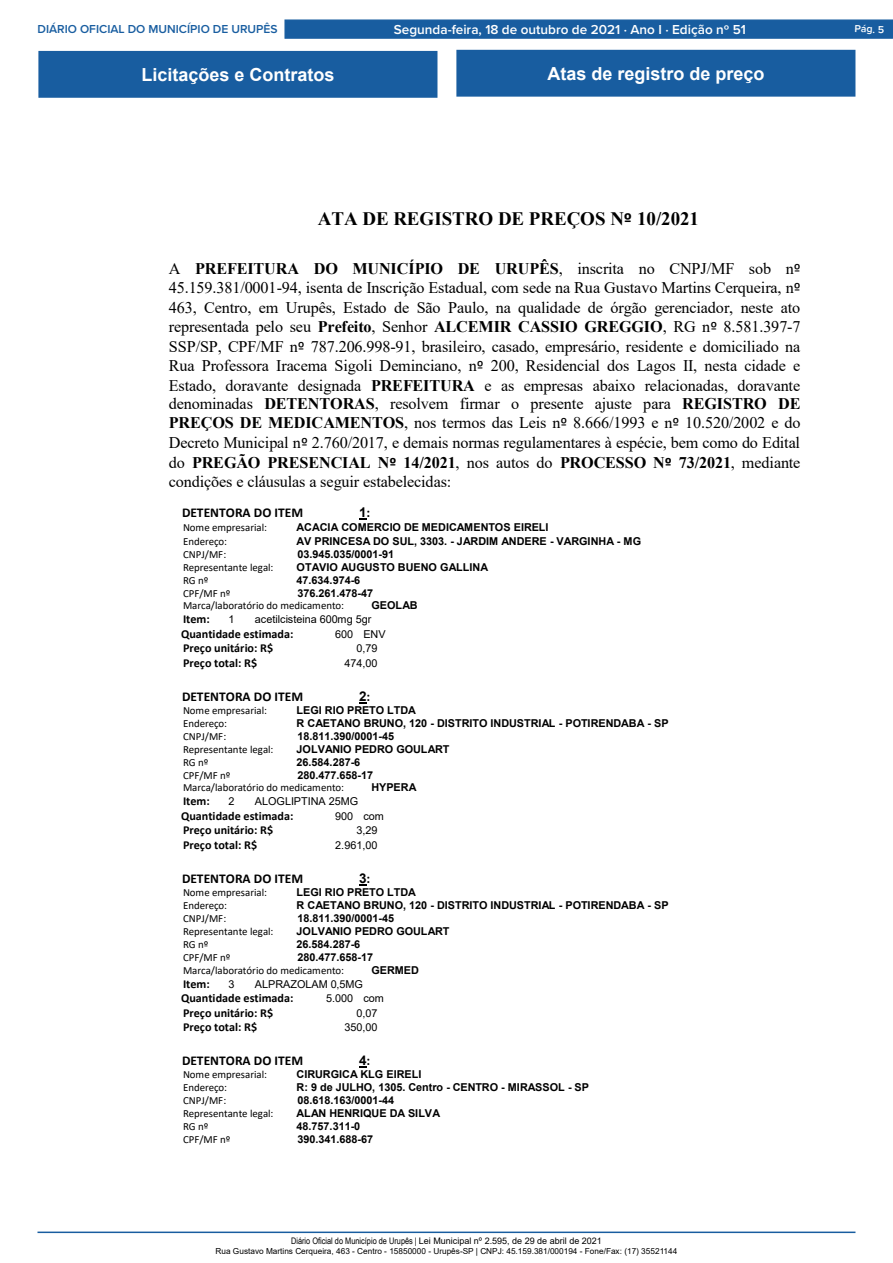
<style>
.page{position:relative;width:893px;height:1263px;background:#fff}
.page>*{position:absolute;margin:0;border:0;box-sizing:border-box;transform-origin:0 0}
.t1{font:700 18.9px "Times New Roman";color:#000}
.t2{font:700 18px "Arial";color:#fff}
.t3{font:16.2px/19.5px "Times New Roman";letter-spacing:-.01em;color:#000;text-align:justify}
.t4{font:700 13.5px "Calibri";color:#000}
.t5{font:600 13.5px "Proxima Nova";color:#fff}
.t6{font:700 13.5px "Arial";color:#000}
.t7{font:700 12.15px "Calibri";color:#000}
.t8{font:600 12px "Proxima Nova";color:#185da0}
.t9{font:700 10.8px "Arial";letter-spacing:-.005em;color:#000}
.t10{font:10.8px/12.8px "Calibri";letter-spacing:-.005em;color:#000}
.t11{font:10.8px "Arial";letter-spacing:-.005em;color:#000}
.t12{font:600 10.5px "Proxima Nova";color:#fff}
.t13{font:9px "Arial";color:#000}
.t14{font:8.25px "Arial";color:#000}
.s1{font-family:"Calibri"}
.s2{font-weight:700}
.s3{font-family:"Calibri";font-weight:700}
.s4{font-family:"Arial";font-weight:700}
.s5{font-family:"Arial Narrow"}
</style>
<div class="page">
<hr style="left:38px;top:1231px;width:817px;height:2px;background:#185da0">
<div style="left:284px;top:19px;width:609px;height:20px;background:#185da0;border:1px solid #185da0"></div>
<div style="left:39px;top:51px;width:398px;height:46px;background:#185da0"></div>
<div style="left:38px;top:51px;width:399px;height:47px;border:1px solid #185da0"></div>
<div style="left:457px;top:50px;width:398px;height:46px;background:#185da0"></div>
<div style="left:456px;top:50px;width:399px;height:47px;border:1px solid #185da0"></div>
<svg style="left:359px;top:702px;width:8px;height:2px"></svg>
<svg style="left:359px;top:884px;width:8px;height:2px"></svg>
<svg style="left:359px;top:1066px;width:8px;height:2px"></svg>
<p class="t8" style="left:38px;top:20px;width:242px">DIÁRIO OFICIAL DO MUNICÍPIO DE URUPÊS</p>
<p class="t5" style="left:394px;top:19px;width:354px">Segunda-feira, 18 de outubro de 2021 ⋅ Ano I ⋅ Edição nº 51</p>
<p class="t12" style="left:855px;top:21px;width:31px;rotate:2deg">Pág. 5</p>
<p class="t2" style="left:141px;top:62px;width:195px">Licitações e Contratos</p>
<p class="t2" style="left:547px;top:61px;width:219px">Atas de registro de preço</p>
<p class="t1" style="left:318px;top:205px;width:383px">ATA DE REGISTRO DE PREÇOS N<span class="s1">º</span> 10/2021</p>
<p class="t3" style="left:169px;top:258px;width:633px">A <span class="s2">PREFEITURA DO MUNICÍPIO DE URUPÊS</span>, inscrita no CNPJ/MF sob n<span class="s1">º </span>45.159.381/0001-94, isenta de Inscrição Estadual, com sede na Rua Gustavo Martins Cerqueira, n<span class="s1">º </span>463, Centro, em Urupês, Estado de São Paulo, na qualidade de órgão gerenciador, neste ato representada pelo seu <span class="s2">Prefeito</span>, Senhor <span class="s2">ALCEMIR CASSIO GREGGIO</span>, RG n<span class="s1">º</span> 8.581.397-7<br>SSP/SP, CPF/MF n<span class="s1">º</span> 787.206.998-91, brasileiro, casado, empresário, residente e domiciliado na Rua Professora Iracema Sigoli Deminciano, n<span class="s1">º</span> 200, Residencial dos Lagos II, nesta cidade e Estado, doravante designada <span class="s2">PREFEITURA</span> e as empresas abaixo relacionadas, doravante denominadas <span class="s2">DETENTORAS</span>, resolvem firmar o presente ajuste para <span class="s2">REGISTRO DE PREÇOS DE MEDICAMENTOS</span>, nos termos das Leis n<span class="s1">º</span> 8.666/1993 e n<span class="s1">º</span> 10.520/2002 e do Decreto Municipal n<span class="s1">º</span> 2.760/2017, e demais normas regulamentares à espécie, bem como do Edital do <span class="s2">PREGÃO PRESENCIAL N</span><span class="s3">º</span> <span class="s2">14/2021</span>, nos autos do <span class="s2">PROCESSO N</span><span class="s3">º</span> <span class="s2">73/2021</span>, mediante condições e cláusulas a seguir estabelecidas:</p>
<p class="t4" style="left:182px;top:503px;width:123px">DETENTORA DO ITEM</p>
<p class="t6" style="left:359px;top:503px;width:13px">1<span class="s1">:</span></p>
<p class="t10" style="left:183px;top:520px;width:86px">Nome empresarial:</p>
<p class="t9" style="left:297px;top:519px;width:254px">ACACIA COMERCIO DE MEDICAMENTOS EIRELI</p>
<p class="t10" style="left:183px;top:535px;width:46px">Endereço:</p>
<p class="t9" style="left:297px;top:534px;width:346px">AV PRINCESA DO SUL, 3303. - JARDIM ANDERE - VARGINHA - MG</p>
<p class="t10" style="left:183px;top:548px;width:45px">CNPJ/MF:</p>
<p class="t9" style="left:297px;top:546px;width:98px">03.945.035/0001-91</p>
<p class="t10" style="left:183px;top:560px;width:92px">Representante legal:</p>
<p class="t9" style="left:297px;top:559px;width:193px">OTAVIO AUGUSTO BUENO GALLINA</p>
<p class="t10" style="left:183px;top:573px;width:27px">RG nº</p>
<p class="t9" style="left:297px;top:572px;width:65px">47.634.974-6</p>
<p class="t10" style="left:183px;top:586px;width:49px">CPF/MF nº</p>
<p class="t10" style="left:183px;top:586px;width:192px;text-indent:114px"><span class="s4">376.261.478-47<br></span>Marca/laboratório do medicamento:</p>
<p class="t9" style="left:371px;top:598px;width:48px">GEOLAB</p>
<p class="t7" style="left:183px;top:611px;width:28px">Item:</p>
<p class="t11" style="left:229px;top:612px;width:8px">1</p>
<p class="t11" style="left:255px;top:612px;width:118px">acetilcisteina 600mg 5gr</p>
<p class="t7" style="left:181px;top:625px;width:114px">Quantidade estimada:</p>
<p class="t11" style="left:335px;top:627px;width:52px">600 ENV</p>
<p class="t7" style="left:183px;top:640px;width:92px">Preço unitário: R$</p>
<p class="t11" style="left:356px;top:641px;width:23px">0,79</p>
<p class="t7" style="left:183px;top:654px;width:76px">Preço total: R$</p>
<p class="t11" style="left:344px;top:655px;width:35px">474,00</p>
<p class="t4" style="left:182px;top:687px;width:123px">DETENTORA DO ITEM</p>
<p class="t6" style="left:359px;top:686px;width:13px">2<span class="s1">:</span></p>
<p class="t10" style="left:183px;top:704px;width:86px">Nome empresarial:</p>
<p class="t9" style="left:297px;top:703px;width:121px">LEGI RIO PRETO LTDA</p>
<p class="t10" style="left:183px;top:717px;width:46px">Endereço:</p>
<p class="t9" style="left:297px;top:716px;width:374px">R CAETANO BRUNO, 120 - DISTRITO INDUSTRIAL - POTIRENDABA - SP</p>
<p class="t10" style="left:183px;top:730px;width:45px">CNPJ/MF:</p>
<p class="t9" style="left:297px;top:728px;width:98px">18.811.390/0001-45</p>
<p class="t10" style="left:183px;top:743px;width:92px">Representante legal:</p>
<p class="t9" style="left:297px;top:741px;width:154px">JOLVANIO PEDRO GOULART</p>
<p class="t10" style="left:183px;top:755px;width:27px">RG nº</p>
<p class="t9" style="left:297px;top:754px;width:65px">26.584.287-6</p>
<p class="t10" style="left:183px;top:768px;width:49px">CPF/MF nº</p>
<p class="t10" style="left:183px;top:768px;width:192px;text-indent:114px"><span class="s4">280.477.658-17<br></span>Marca/laboratório do medicamento:</p>
<p class="t9" style="left:371px;top:780px;width:47px">HYPERA</p>
<p class="t7" style="left:183px;top:793px;width:28px">Item:</p>
<p class="t11" style="left:229px;top:794px;width:8px">2</p>
<p class="t11" style="left:255px;top:794px;width:105px">ALOGLIPTINA 25MG</p>
<p class="t7" style="left:181px;top:807px;width:114px">Quantidade estimada:</p>
<p class="t11" style="left:335px;top:809px;width:50px">900 com</p>
<p class="t7" style="left:183px;top:822px;width:92px">Preço unitário: R$</p>
<p class="t11" style="left:356px;top:823px;width:23px">3,29</p>
<p class="t7" style="left:183px;top:836px;width:76px">Preço total: R$</p>
<p class="t11" style="left:335px;top:838px;width:44px">2.961,00</p>
<p class="t4" style="left:182px;top:869px;width:123px">DETENTORA DO ITEM</p>
<p class="t6" style="left:359px;top:868px;width:13px">3<span class="s1">:</span></p>
<p class="t10" style="left:183px;top:886px;width:86px">Nome empresarial:</p>
<p class="t9" style="left:297px;top:885px;width:121px">LEGI RIO PRETO LTDA</p>
<p class="t10" style="left:183px;top:899px;width:46px">Endereço:</p>
<p class="t9" style="left:297px;top:898px;width:374px">R CAETANO BRUNO, 120 - DISTRITO INDUSTRIAL - POTIRENDABA - SP</p>
<p class="t10" style="left:183px;top:912px;width:45px">CNPJ/MF:</p>
<p class="t9" style="left:297px;top:911px;width:98px">18.811.390/0001-45</p>
<p class="t10" style="left:183px;top:925px;width:92px">Representante legal:</p>
<p class="t9" style="left:297px;top:924px;width:154px">JOLVANIO PEDRO GOULART</p>
<p class="t10" style="left:183px;top:937px;width:27px">RG nº</p>
<p class="t9" style="left:297px;top:936px;width:65px">26.584.287-6</p>
<p class="t10" style="left:183px;top:950px;width:49px">CPF/MF nº</p>
<p class="t10" style="left:183px;top:950px;width:192px;text-indent:114px"><span class="s4">280.477.658-17<br></span>Marca/laboratório do medicamento:</p>
<p class="t9" style="left:371px;top:962px;width:49px">GERMED</p>
<p class="t7" style="left:183px;top:975px;width:28px">Item:</p>
<p class="t11" style="left:229px;top:976px;width:8px">3</p>
<p class="t11" style="left:255px;top:976px;width:110px">ALPRAZOLAM 0,5MG</p>
<p class="t7" style="left:181px;top:989px;width:114px">Quantidade estimada:</p>
<p class="t11" style="left:326px;top:991px;width:59px">5.000 com</p>
<p class="t7" style="left:183px;top:1004px;width:92px">Preço unitário: R$</p>
<p class="t11" style="left:356px;top:1005px;width:23px">0,07</p>
<p class="t7" style="left:183px;top:1018px;width:76px">Preço total: R$</p>
<p class="t11" style="left:344px;top:1020px;width:35px">350,00</p>
<p class="t4" style="left:182px;top:1051px;width:123px">DETENTORA DO ITEM</p>
<p class="t6" style="left:359px;top:1050px;width:13px">4<span class="s1">:</span></p>
<p class="t10" style="left:183px;top:1068px;width:86px">Nome empresarial:</p>
<p class="t9" style="left:297px;top:1067px;width:126px">CIRURGICA KLG EIRELI</p>
<p class="t10" style="left:183px;top:1081px;width:46px">Endereço:</p>
<p class="t9" style="left:297px;top:1080px;width:294px">R: 9 de JULHO, 1305. Centro - CENTRO - MIRASSOL - SP</p>
<p class="t10" style="left:183px;top:1094px;width:45px">CNPJ/MF:</p>
<p class="t9" style="left:297px;top:1093px;width:98px">08.618.163/0001-44</p>
<p class="t10" style="left:183px;top:1107px;width:92px">Representante legal:</p>
<p class="t9" style="left:297px;top:1105px;width:145px">ALAN HENRIQUE DA SILVA</p>
<p class="t10" style="left:183px;top:1120px;width:27px">RG nº</p>
<p class="t9" style="left:297px;top:1118px;width:65px">48.757.311-0</p>
<p class="t10" style="left:183px;top:1132px;width:49px">CPF/MF nº</p>
<p class="t9" style="left:297px;top:1131px;width:77px">390.341.688-67</p>
<p class="t13" style="left:291px;top:1235px;width:312px"><span class="s5">Diário Oficial do Município de Urupês |</span> Lei Municipal nº 2.595, de 29 de abril de 2021</p>
<p class="t14" style="left:216px;top:1245px;width:463px">Rua Gustavo Martins Cerqueira, 463 - Centro - 15850000 - Urupês-SP | CNPJ: 45.159.381/000194 - Fone/Fax: (17) 35521144</p>
</div>
